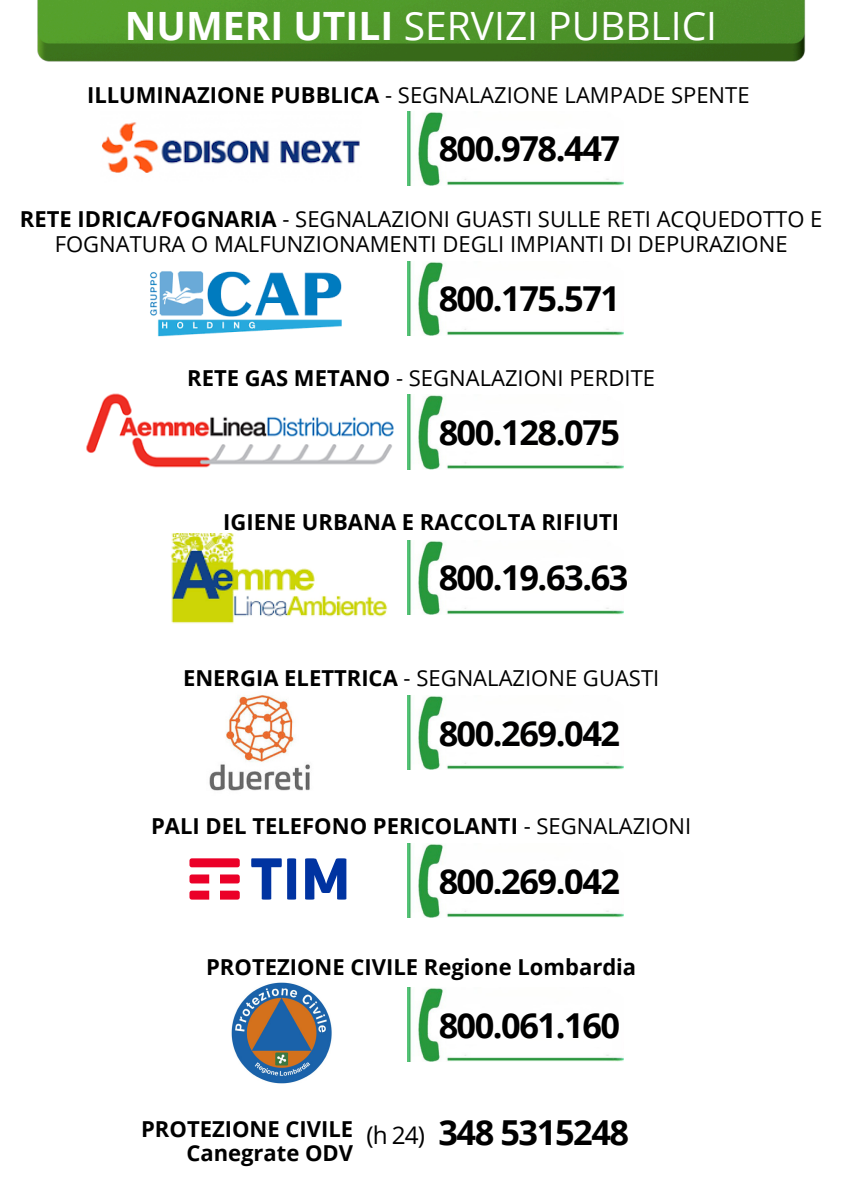
<style>
.page{position:relative;width:843px;height:1191px;background:#fff}
.page>*{position:absolute;margin:0;border:0;box-sizing:border-box;transform-origin:0 0}
.t1{font:39px "Open Sans";color:#fff}
.t2{font:700 34.4px "Open Sans";letter-spacing:-.04em;color:#000}
.t3{font:22px/24.7px "Open Sans";color:#000;text-align:center}
.t4{font:700 22px/23.2px "Open Sans";color:#000;text-align:right}
.s1{font-weight:700}
.s2{font-weight:400}
.s3{font-weight:400;font-size:24.3px}
</style>
<div class="page">
<img style="left:150px;top:271px;width:192px;height:66px">
<img style="left:86px;top:393px;width:323px;height:77px">
<img style="left:170px;top:533px;width:218px;height:91px">
<img style="left:407px;top:111px;width:216px;height:75px">
<img style="left:101px;top:122px;width:259px;height:51px">
<img style="left:37px;top:0;width:768px;height:62px">
<img style="left:407px;top:261px;width:216px;height:75px">
<img style="left:407px;top:395px;width:216px;height:74px">
<img style="left:407px;top:540px;width:216px;height:74px">
<img style="left:209px;top:695px;width:101px;height:96px">
<img style="left:407px;top:695px;width:216px;height:74px">
<img style="left:407px;top:987px;width:216px;height:74px">
<img style="left:407px;top:843px;width:216px;height:74px">
<svg style="left:189px;top:858px;width:51px;height:41px"></svg>
<svg style="left:251px;top:858px;width:95px;height:41px"></svg>
<img style="left:231px;top:982px;width:101px;height:101px">
<h1 class="t1" style="left:125px;top:-2px;width:593px"><span class="s1">NUMERI UTILI</span> SERVIZI PUBBLICI</h1>
<p class="t3" style="left:87px;top:82px;width:663px"><span class="s1">ILLUMINAZIONE PUBBLICA</span> - SEGNALAZIONE LAMPADE SPENTE</p>
<h2 class="t2" style="left:438px;top:125px;width:183px">800.978.447</h2>
<p class="t3" style="left:20px;top:206px;width:804px"><span class="s1">RETE IDRICA/FOGNARIA</span> - SEGNALAZIONI GUASTI SULLE RETI ACQUEDOTTO E<br>FOGNATURA O MALFUNZIONAMENTI DEGLI IMPIANTI DI DEPURAZIONE</p>
<h2 class="t2" style="left:438px;top:274px;width:183px">800.175.571</h2>
<p class="t3" style="left:187px;top:365px;width:469px"><span class="s1">RETE GAS METANO</span> - SEGNALAZIONI PERDITE</p>
<h2 class="t2" style="left:438px;top:408px;width:183px">800.128.075</h2>
<p class="t4" style="left:223px;top:510px;width:397px">IGIENE URBANA E RACCOLTA RIFIUTI</p>
<h2 class="t2" style="left:438px;top:553px;width:191px">800.19.63.63</h2>
<p class="t3" style="left:183px;top:664px;width:477px"><span class="s1">ENERGIA ELETTRICA</span> - SEGNALAZIONE GUASTI</p>
<h2 class="t2" style="left:438px;top:709px;width:183px">800.269.042</h2>
<p class="t4" style="left:151px;top:813px;width:541px">PALI DEL TELEFONO PERICOLANTI <span class="s2">- SEGNALAZIONI</span></p>
<h2 class="t2" style="left:438px;top:856px;width:183px">800.269.042</h2>
<p class="t4" style="left:206px;top:954px;width:431px">PROTEZIONE CIVILE Regione Lombardia</p>
<h2 class="t2" style="left:438px;top:1000px;width:183px">800.061.160</h2>
<p class="t4" style="left:141px;top:1116px;width:213px">PROTEZIONE CIVILE<br>Canegrate ODV</p>
<h2 class="t2" style="left:366px;top:1108px;width:264px"><span class="s3">(h 24)</span> 348 5315248</h2>
</div>
